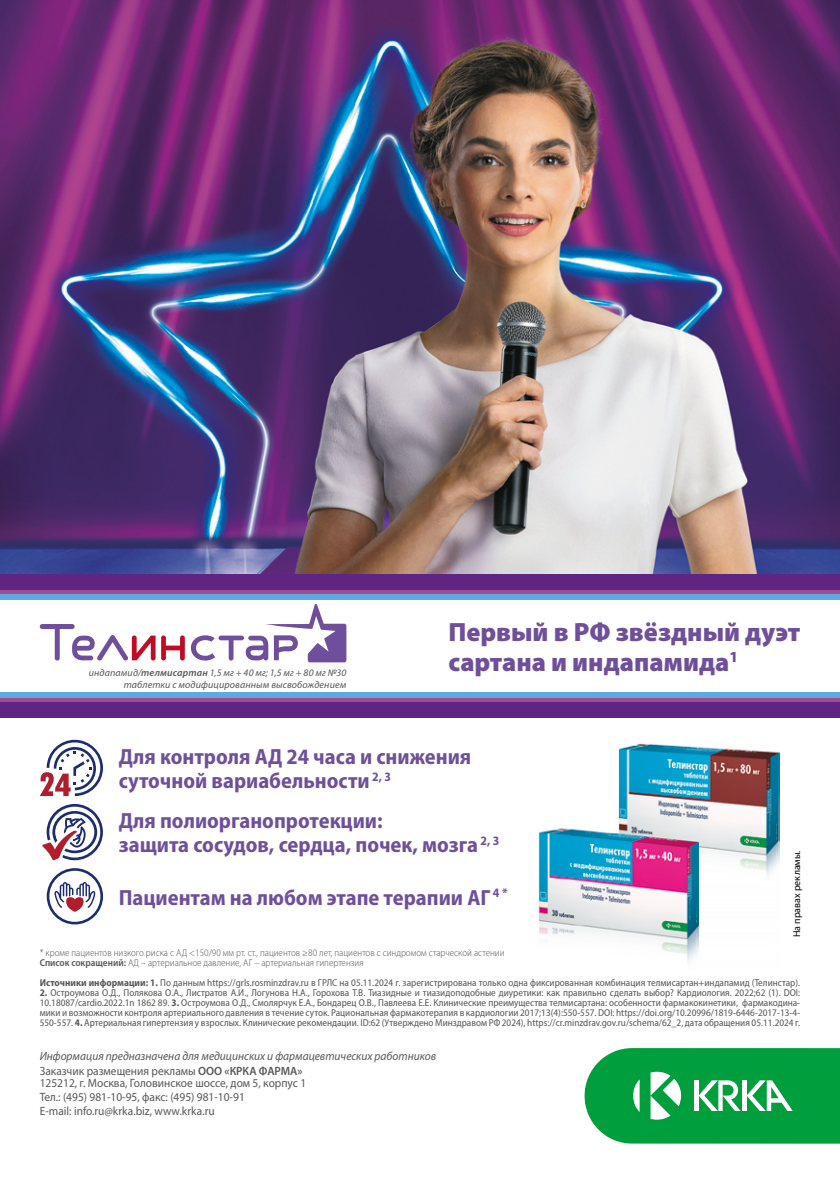
<style>
.page{position:relative;width:840px;height:1191px;background:#fff}
.page>*{position:absolute;margin:0;border:0;box-sizing:border-box;transform-origin:0 0}
.t1{font:900 26.4px/29.4px "Myriad Pro";color:#6f4f9b}
.t2{font:700 semi-condensed 22px/24px "Myriad Pro";color:#6f4f9b}
.t3{font:12px/14px "Myriad Pro";color:#575756;scale:.95 1}
.t4{font:italic 12px/15px "Myriad Pro";color:#575756;scale:.95 1}
.t5{font:semi-condensed 10px/10px "Myriad Pro";color:#575756;text-align:justify}
.t6{font:300 semi-condensed 10px/10px "Myriad Pro";color:#575756}
.t7{font:italic 10px/12px "Myriad Pro";letter-spacing:.01em;color:#575756;text-align:right}
.t8{font:10px "Myriad Pro";color:#000}
.s1{font-weight:600}
.s2{font-weight:700}
.s3{font-style:normal}
.s4{font-weight:600;font-style:normal}
</style>
<div class="page">
<img style="left:0;top:0;width:839px;height:574px">
<img style="left:538px;top:743px;width:240px;height:220px">
<div style="left:0;top:701px;width:839px;height:16px;background:#602483"></div>
<svg style="left:0;top:697px;width:839px;height:4px;background:#8e63a8"></svg>
<div style="left:0;top:692px;width:839px;height:5px;background:#5ea9de"></div>
<svg style="left:40px;top:624px;width:115px;height:37px"></svg>
<svg style="left:161px;top:635px;width:24px;height:25px"></svg>
<svg style="left:191px;top:604px;width:155px;height:58px"></svg>
<div style="left:0;top:574px;width:839px;height:16px;background:#602483"></div>
<hr style="left:0;top:590px;width:839px;height:4px;background:#9f4c97">
<div style="left:0;top:594px;width:839px;height:5px;background:#5ea9de"></div>
<svg style="left:42px;top:804px;width:61px;height:56px"></svg>
<svg style="left:40px;top:740px;width:63px;height:56px"></svg>
<svg style="left:47px;top:868px;width:56px;height:56px"></svg>
<svg style="left:584px;top:1048px;width:255px;height:95px;background:#20aa55"></svg>
<hr style="left:742px;top:1080px;width:4px;height:31px;background:#fff">
<div style="left:693px;top:1080px;width:5px;height:31px;background:#fff"></div>
<p class="t7" style="left:89px;top:666px;width:259px">индапамид/<span class="s1">телмисартан</span> 1,5 мг + 40 мг; 1,5 мг + 80 мг №30 таблетки с модифицированным высвобождением</p>
<p class="t1" style="left:448px;top:617px;width:353px">Первый в РФ звёздный дуэт сартана и индапамида<sup>1</sup></p>
<p class="t2" style="left:119px;top:744px;width:354px">Для контроля АД 24 часа и снижения суточной вариабельности <sup>2,</sup> <sup>3</sup></p>
<p class="t2" style="left:119px;top:808px;width:382px">Для полиорганопротекции:<br>защита сосудов, сердца, почек, мозга <sup>2,</sup> <sup>3</sup></p>
<p class="t2" style="left:119px;top:884px;width:390px">Пациентам на любом этапе терапии АГ <sup>4</sup> <sup>*</sup></p>
<p class="t6" style="left:40px;top:947px;width:466px">* кроме пациентов низкого риска с АД &lt;150/90 мм рт. ст., пациентов ≥80 лет, пациентов с синдромом старческой астении<br><span class="s1">Список сокращений:</span> АД – артериальное давление, АГ – артериальная гипертензия</p>
<p class="t8" style="left:790px;top:937px;width:88px;rotate:-90deg">На правах рекламы.</p>
<p class="t5" style="left:40px;top:977px;width:761px"><span class="s2">Источники информации: 1.</span> По данным https://grls.rosminzdrav.ru в ГРЛС на 05.11.2024 г. зарегистрирована только одна фиксированная комбинация телмисартан+индапамид (Телинстар).</p>
<p class="t5" style="left:40px;top:987px;width:761px"><span class="s2">2.</span> Остроумова О.Д., Полякова О.А., Листратов А.И., Логунова Н.А., Горохова Т.В. Тиазидные и тиазидоподобные диуретики: как правильно сделать выбор? Кардиология. 2022;62 (1). DOI:<br>10.18087/cardio.2022.1n 1862 89. <span class="s2">3.</span> Остроумова О.Д., Смолярчук Е.А., Бондарец О.В., Павлеева Е.Е. Клинические преимущества телмисартана: особенности фармакокинетики, фармакодина&shy;мики и возможности контроля артериального давления в течение суток. Рациональная фармакотерапия в кардиологии 2017;13(4):550-557. DOI: https://doi.org/10.20996/1819-6446-2017-13-4- 550-557. <span class="s2">4.</span> Артериальная гипертензия у взрослых. Клинические рекомендации. ID:62 (Утверждено Минздравом РФ 2024), https://cr.minzdrav.gov.ru/schema/62_2, дата обращения 05.11.2024 г.</p>
<p class="t4" style="left:40px;top:1048px;width:418px">Информация предназначена для медицинских и фармацевтических работников<br><span class="s3">Заказчик размещения рекламы</span> <span class="s4">ООО «КРКА ФАРМА»</span></p>
<p class="t3" style="left:40px;top:1075px;width:282px">125212, г. Москва, Головинское шоссе, дом 5, корпус 1<br>Тел.: (495) 981-10-95, факс: (495) 981-10-91<br>E-mail: info.ru@krka.biz, www.krka.ru</p>
</div>
